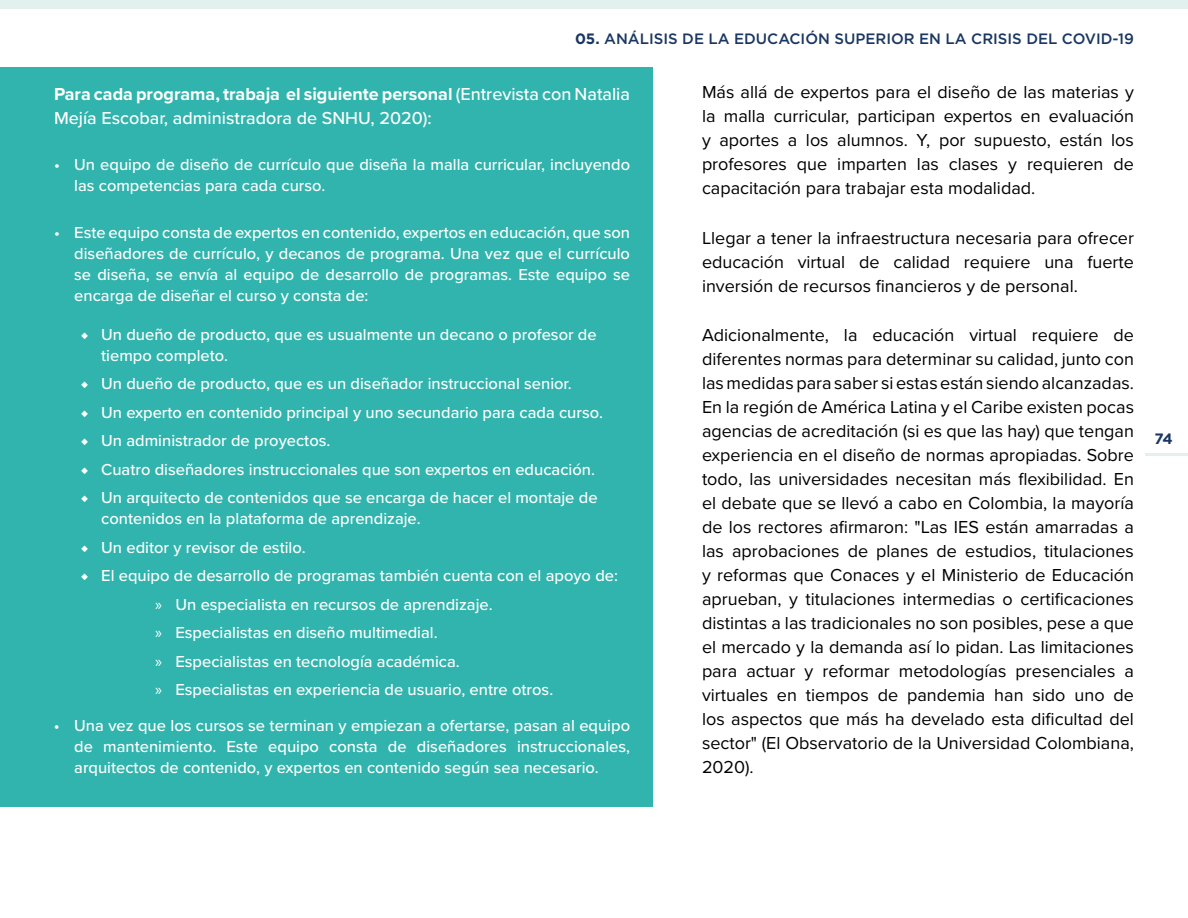
<style>
.page{position:relative;width:1188px;height:918px;background:#fff}
.page>*{position:absolute;margin:0;border:0;box-sizing:border-box;transform-origin:0 0}
.t1{font:18px/24px "Proxima Nova";color:#000;text-align:justify}
.t2{font:500 18px/24px "Proxima Nova";color:#fff}
.t3{font:500 16.5px/21px "Proxima Nova";color:#fff}
.t4{font:500 15px "Gotham";color:#1a3761}
.t5{font:700 15px "Gotham";color:#1a3761}
.s1{font-weight:700}
.s2{font-family:"Minion Pro";font-weight:400}
.s3{font-family:"Myriad Pro";font-weight:400}
</style>
<div class="page">
<div style="left:1px;top:0;width:1187px;height:9px;background:#e2f1ed"></div>
<hr style="left:1146px;top:453px;width:42px;height:3px;background:#e2f1ed">
<div style="left:0;top:68px;width:652px;height:739px;background:#30b4ad"></div>
<p class="t4" style="left:575px;top:28px;width:560px"><span class="s1">05.</span> ANÁLISIS DE LA EDUCACIÓN SUPERIOR EN LA CRISIS DEL COVID-19</p>
<p class="t2" style="left:54px;top:81px;width:578px"><span class="s1">Para cada programa, trabaja el siguiente personal</span> (Entrevista con Natalia<br>Mejía Escobar, administradora de SNHU, 2020):</p>
<p class="t3" style="left:74px;top:154px;width:557px;text-indent:-20px">• Un equipo de diseño de currículo que diseña la malla curricular, incluyendo las competencias para cada curso.</p>
<p class="t3" style="left:74px;top:221px;width:557px;text-align:justify;text-indent:-20px">• Este equipo consta de expertos en contenido, expertos en educación, que son diseñadores de currículo, y decanos de programa. Una vez que el currículo se diseña, se envía al equipo de desarrollo de programas. Este equipo se encarga de diseñar el curso y consta de:</p>
<p class="t3" style="left:101px;top:323px;width:497px;text-indent:-20px"><span class="s2">◆</span> Un dueño de producto, que es usualmente un decano o profesor de tiempo completo.</p>
<p class="t3" style="left:81px;top:373px;width:492px"><span class="s2">◆</span> Un dueño de producto, que es un diseñador instruccional senior.</p>
<p class="t3" style="left:81px;top:401px;width:524px"><span class="s2">◆</span> Un experto en contenido principal y uno secundario para cada curso.</p>
<p class="t3" style="left:81px;top:430px;width:251px"><span class="s2">◆</span> Un administrador de proyectos.</p>
<p class="t3" style="left:81px;top:458px;width:515px"><span class="s2">◆</span> Cuatro diseñadores instruccionales que son expertos en educación.</p>
<p class="t3" style="left:101px;top:487px;width:498px;text-indent:-20px"><span class="s2">◆</span> Un arquitecto de contenidos que se encarga de hacer el montaje de contenidos en la plataforma de aprendizaje.</p>
<p class="t3" style="left:81px;top:536px;width:226px"><span class="s2">◆</span> Un editor y revisor de estilo.</p>
<p class="t3" style="left:155px;top:561px;width:464px;line-height:28.5px;text-indent:-74px"><span class="s2">◆</span> El equipo de desarrollo de programas también cuenta con el apoyo de: <span class="s3">»</span> Un especialista en recursos de aprendizaje.<br><span class="s3">»</span> Especialistas en diseño multimedial.<br><span class="s3">»</span> Especialistas en tecnología académica.<br><span class="s3">»</span> Especialistas en experiencia de usuario, entre otros.</p>
<p class="t3" style="left:74px;top:715px;width:557px;text-align:justify;text-indent:-20px">• Una vez que los cursos se terminan y empiezan a ofertarse, pasan al equipo de mantenimiento. Este equipo consta de diseñadores instruccionales, arquitectos de contenido, y expertos en contenido según sea necesario.</p>
<p class="t1" style="left:702px;top:79px;width:434px">Más allá de expertos para el diseño de las materias y la malla curricular, participan expertos en evaluación y aportes a los alumnos. Y, por supuesto, están los profesores que imparten las clases y requieren de capacitación para trabajar esta modalidad.</p>
<p class="t1" style="left:702px;top:225px;width:434px">Llegar a tener la infraestructura necesaria para ofrecer educación virtual de calidad requiere una fuerte inversión de recursos financieros y de personal.</p>
<p class="t1" style="left:702px;top:322px;width:434px">Adicionalmente, la educación virtual requiere de diferentes normas para determinar su calidad, junto con las medidas para saber si estas están siendo alcanzadas.<br>En la región de América Latina y el Caribe existen pocas agencias de acreditación (si es que las hay) que tengan experiencia en el diseño de normas apropiadas. Sobre todo, las universidades necesitan más flexibilidad. En el debate que se llevó a cabo en Colombia, la mayoría de los rectores afirmaron: "Las IES están amarradas a las aprobaciones de planes de estudios, titulaciones y reformas que Conaces y el Ministerio de Educación aprueban, y titulaciones intermedias o certificaciones distintas a las tradicionales no son posibles, pese a que el mercado y la demanda así lo pidan. Las limitaciones para actuar y reformar metodologías presenciales a virtuales en tiempos de pandemia han sido uno de los aspectos que más ha develado esta dificultad del sector" (El Observatorio de la Universidad Colombiana, 2020).</p>
<p class="t5" style="left:1154px;top:429px;width:20px">74</p>
</div>
